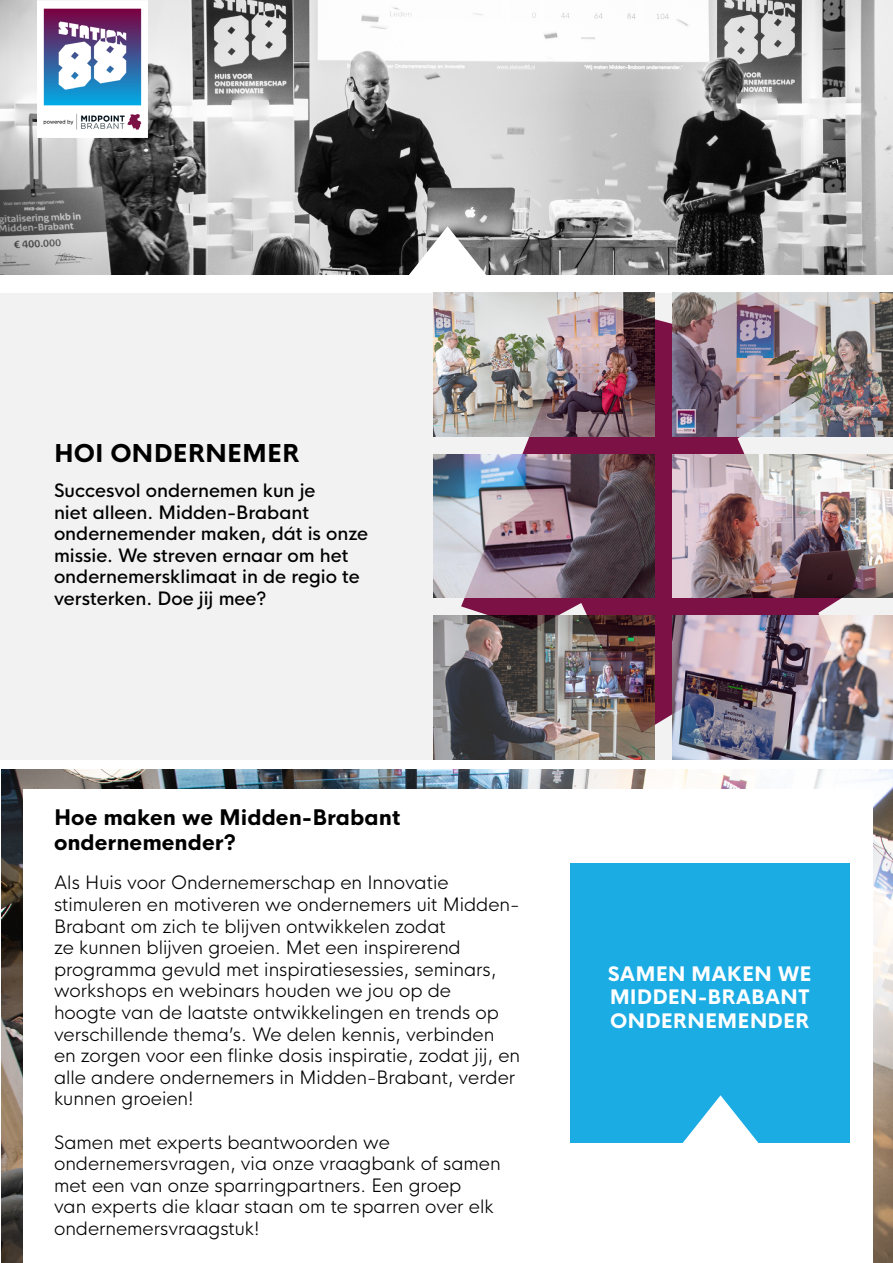
<style>
.page{position:relative;width:893px;height:1263px;background:#fff}
.page>*{position:absolute;margin:0;border:0;box-sizing:border-box;transform-origin:0 0}
.t1{font:24px "HK Nova Extra Bold R";color:#000}
.t2{font:21px/25.2px "HK Nova Extra Bold R";color:#000}
.t3{font:19.5px/23.4px "HK Nova Extra Bold R";color:#fff;text-align:justify}
.t4{font:300 18px/21.6px "HK Nova";color:#000}
.t5{font:500 18px/21.6px "HK Nova";color:#000}
</style>
<div class="page">
<img style="left:1px;top:770px;width:892px;height:493px">
<div style="left:23px;top:789px;width:849px;height:474px;background:#fff"></div>
<div style="left:0;top:293px;width:893px;height:466px;background:#f2f2f2"></div>
<svg style="left:461px;top:292px;width:397px;height:467px;fill:#7b1144"></svg>
<img style="left:0;top:0;width:893px;height:275px">
<img style="left:38px;top:0;width:109px;height:137px">
<svg style="left:408px;top:226px;width:79px;height:49px"></svg>
<div style="left:570px;top:863px;width:280px;height:280px;background:#1cace4"></div>
<svg style="left:682px;top:1095px;width:77px;height:48px"></svg>
<img style="left:434px;top:293px;width:220px;height:143px">
<img style="left:672px;top:293px;width:221px;height:143px">
<img style="left:434px;top:454px;width:220px;height:144px">
<img style="left:672px;top:454px;width:220px;height:144px">
<img style="left:434px;top:616px;width:220px;height:143px">
<img style="left:672px;top:616px;width:221px;height:143px">
<h1 class="t1" style="left:54px;top:433px;width:247px">HOI ONDERNEMER</h1>
<p class="t5" style="left:54px;top:478px;width:316px">Succesvol ondernemen kun je<br>niet alleen. Midden-Brabant ondernemender maken, dát is onze missie. We streven ernaar om het ondernemersklimaat in de regio te versterken. Doe jij mee?</p>
<p class="t2" style="left:54px;top:802px;width:348px">Hoe maken we Midden-Brabant ondernemender?</p>
<p class="t4" style="left:54px;top:870px;width:468px">Als Huis voor Ondernemerschap en Innovatie stimuleren en motiveren we ondernemers uit Midden-Brabant om zich te blijven ontwikkelen zodat<br>ze kunnen blijven groeien. Met een inspirerend programma gevuld met inspiratiesessies, seminars, workshops en webinars houden we jou op de<br>hoogte van de laatste ontwikkelingen en trends op verschillende thema’s. We delen kennis, verbinden en zorgen voor een flinke dosis inspiratie, zodat jij, en alle andere ondernemers in Midden-Brabant, verder kunnen groeien!</p>
<p class="t4" style="left:54px;top:1129px;width:448px">Samen met experts beantwoorden we ondernemersvragen, via onze vraagbank of samen met een van onze sparringpartners. Een groep<br>van experts die klaar staan om te sparren over elk ondernemersvraagstuk!</p>
<p class="t3" style="left:608px;top:960px;width:205px">SAMEN MAKEN WE MIDDEN-BRABANT ONDERNEMENDER</p>
</div>
